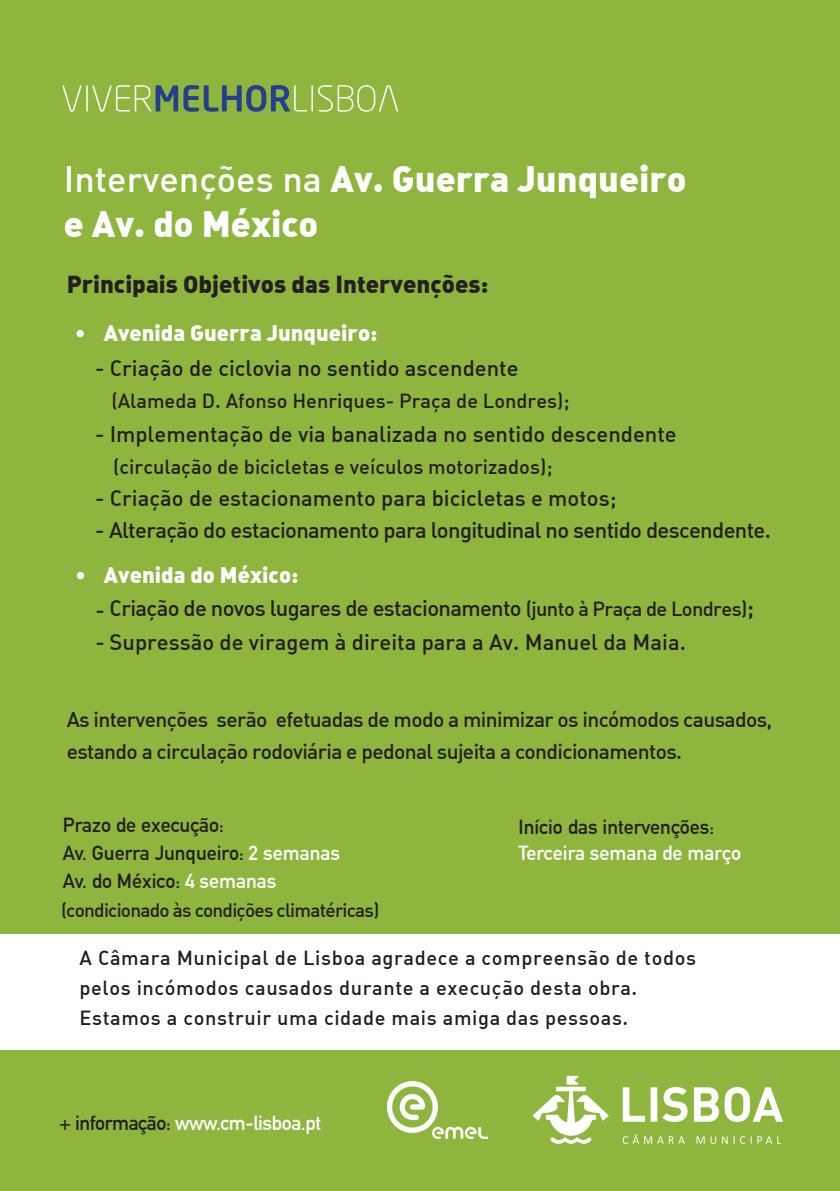
<style>
.page{position:relative;width:840px;height:1191px;background:#fff}
.page>*{position:absolute;margin:0;border:0;box-sizing:border-box;transform-origin:0 0}
.t1{font:900 36px "DIN Alternate";color:#fff}
.t2{font:24px "DIN Black Alternate";color:#231f20}
.t3{font:500 22px "DIN Alternate";color:#231f20}
.t4{font:500 22px "DIN Alternate";letter-spacing:-.03em;color:#231f20}
.t5{font:22px "DIN Black Alternate";color:#fff}
.t6{font:500 21px/32px "DIN Alternate";letter-spacing:-.03em;color:#231f20}
.t7{font:500 20px/30px "DIN Alternate";letter-spacing:.03em;color:#231f20}
.t8{font:700 20px/28px "DIN Alternate";color:#231f20}
.t9{font:500 20px "DIN Alternate";color:#231f20}
.t10{font:700 20px "DIN Alternate";letter-spacing:-.02em;color:#fff}
.t11{font:500 19px "DIN Alternate";letter-spacing:-.04em;color:#231f20}
.s1{font-weight:500}
.s2{font-size:20px}
.s3{font-size:24px}
.s4{color:#fff}
.s5{color:#231f20}
</style>
<div class="page">
<div style="left:0;top:0;width:839px;height:1191px;background:#8eb63e"></div>
<div style="left:0;top:934px;width:839px;height:115px;background:#fff"></div>
<svg style="left:62px;top:85px;width:336px;height:27px"></svg>
<svg style="left:532px;top:1075px;width:76px;height:68px"></svg>
<svg style="left:622px;top:1134px;width:158px;height:9px"></svg>
<svg style="left:622px;top:1087px;width:160px;height:35px"></svg>
<img style="left:387px;top:1081px;width:100px;height:57px">
<p class="t1" style="left:64px;top:154px;width:624px"><span class="s1">Intervenções na</span> Av. Guerra Junqueiro</p>
<p class="t1" style="left:64px;top:200px;width:256px">e Av. do México</p>
<p class="t2" style="left:67px;top:268px;width:423px">Principais Objetivos das Intervenções:</p>
<p class="t5" style="left:75px;top:318px;width:303px">• Avenida Guerra Junqueiro:</p>
<p class="t3" style="left:95px;top:354px;width:425px">- Criação de ciclovia no sentido ascendente</p>
<p class="t9" style="left:111px;top:388px;width:459px">(Alameda D. Afonso Henriques- Praça de Londres);</p>
<p class="t3" style="left:95px;top:420px;width:583px">- Implementação de via banalizada no sentido descendente</p>
<p class="t9" style="left:113px;top:454px;width:440px">(circulação de bicicletas e veículos motorizados);</p>
<p class="t3" style="left:95px;top:484px;width:522px">- Criação de estacionamento para bicicletas e motos;</p>
<p class="t4" style="left:95px;top:516px;width:677px">- Alteração do estacionamento para longitudinal no sentido descendente.</p>
<p class="t5" style="left:75px;top:560px;width:224px">• Avenida do México:</p>
<p class="t4" style="left:95px;top:593px;width:659px">- Criação de novos lugares de estacionamento <span class="s2">(junto à Praça de Londres)</span><span class="s3">;</span></p>
<p class="t3" style="left:95px;top:627px;width:591px">- Supressão de viragem à direita para a Av. Manuel da Maia.</p>
<p class="t6" style="left:67px;top:703px;width:706px">As intervenções serão efetuadas de modo a minimizar os incómodos causados, estando a circulação rodoviária e pedonal sujeita a condicionamentos.</p>
<p class="t8" style="left:63px;top:809px;width:278px">Prazo de execução:<br>Av. Guerra Junqueiro: <span class="s4">2 semanas</span></p>
<p class="t8" style="left:63px;top:865px;width:215px">Av. do México: <span class="s4">4 semanas</span></p>
<p class="t11" style="left:61px;top:898px;width:320px">(condicionado às condições climatéricas)</p>
<p class="t8" style="left:518px;top:812px;width:224px;line-height:26px">Início das intervenções:<br><span class="s4">Terceira semana de março</span></p>
<p class="t7" style="left:79px;top:942px;width:617px">A Câmara Municipal de Lisboa agradece a compreensão de todos pelos incómodos causados durante a execução desta obra.</p>
<p class="t7" style="left:79px;top:1002px;width:550px">Estamos a construir uma cidade mais amiga das pessoas.</p>
<p class="t10" style="left:59px;top:1108px;width:263px"><span class="s5">+ informação:</span> www.cm-lisboa.pt</p>
</div>
